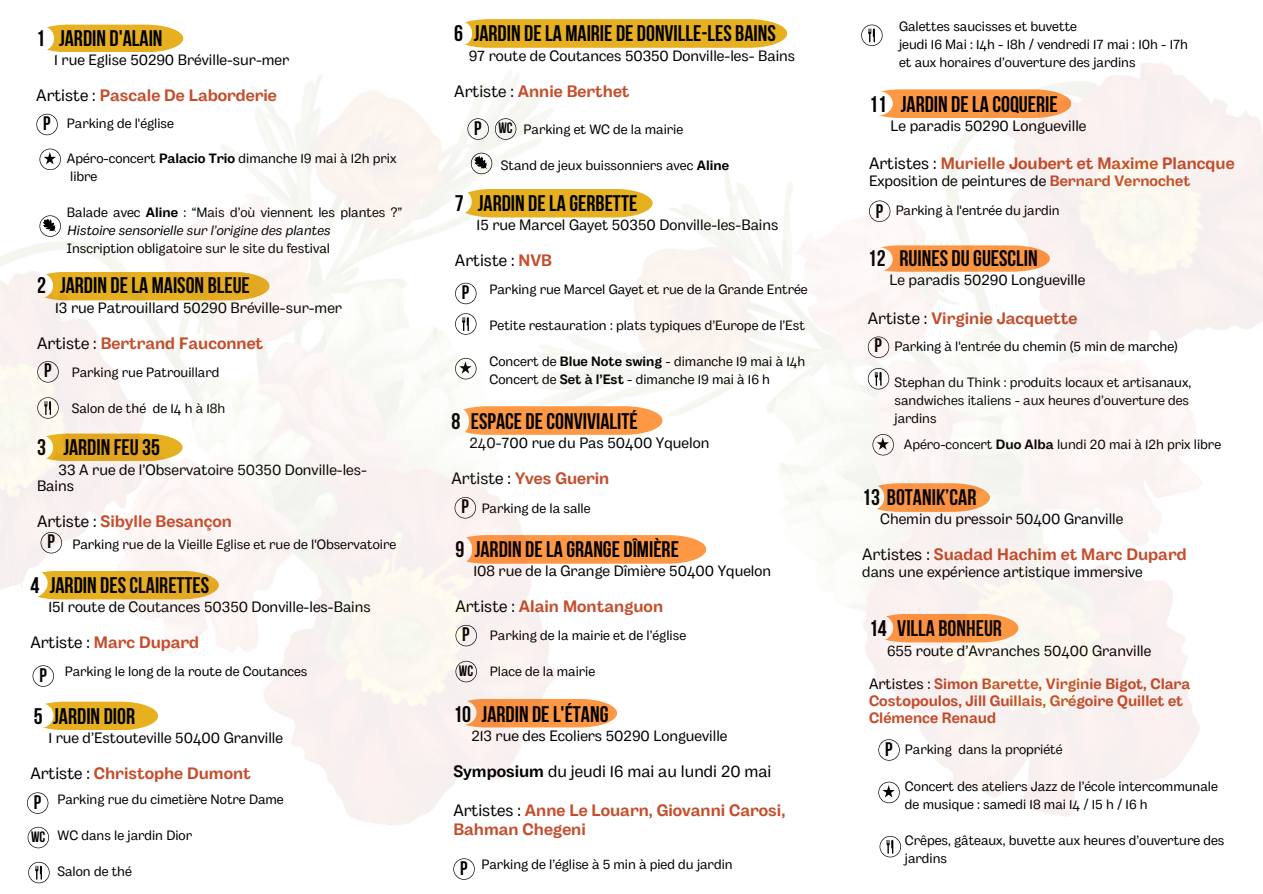
<style>
.page{position:relative;width:1263px;height:894px;background:#fff}
.page>*{position:absolute;margin:0;border:0;box-sizing:border-box;transform-origin:0 0}
.t1{font:700 22.5px "Bebas Neue";color:#000}
.t2{font:700 19.5px "Bebas Neue";color:#000}
.t3{font:700 16.5px/19.2px "Body Grotesque";color:#c44d2c}
.t4{font:16.5px "Body Grotesque";color:#000}
.t5{font:15px/16.8px "Body Grotesque";color:#000}
.t6{font:700 15px/16.8px "Body Grotesque";color:#c44d2c}
.t7{font:700 15px "Bebas Neue";color:#000}
.t8{font:13.5px/18px "Body Grotesque";color:#000}
.t9{font:italic 13.5px/18px "Body Grotesque";color:#000}
.s1{font-weight:400;color:#000}
.s2{font-family:"Bebas Neue";font-weight:700;font-size:19.5px}
.s3{font-weight:700}
.s4{font-style:normal}
.s5{font-weight:700;font-style:normal}
.s6{font-family:"Bebas Neue";font-weight:700;font-size:15px}
.s7{font-weight:700;color:#c44d2c}
</style>
<div class="page">
<img style="left:0;top:19px;width:479px;height:865px">
<img style="left:479px;top:19px;width:784px;height:839px">
<svg style="left:471px;top:153px;width:21px;height:21px"></svg>
<h1 class="t1" style="left:36px;top:29px;width:128px">1 JARDIN D'ALAIN</h1>
<p class="t5" style="left:54px;top:53px;width:236px">1 rue Eglise 50290 Bréville-sur-mer</p>
<p class="t3" style="left:36px;top:87px;width:242px"><span class="s1">Artiste :</span> Pascale De Laborderie</p>
<p class="t8" style="left:43px;top:115px;width:132px"><span class="s2">P</span> Parking de l'église</p>
<p class="t8" style="left:67px;top:151px;width:331px">Apéro-concert <span class="s3">Palacio Trio</span> dimanche 19 mai à 12h prix libre</p>
<p class="t9" style="left:67px;top:205px;width:337px"><span class="s4">Balade avec</span> <span class="s5">Aline</span> <span class="s4">: “Mais d’où viennent les plantes ?”<br></span>Histoire sensorielle sur l’origine des plantes</p>
<p class="t8" style="left:67px;top:241px;width:265px">Inscription obligatoire sur le site du festival</p>
<h1 class="t1" style="left:37px;top:276px;width:214px">2 JARDIN DELA MAISON BLEUE</h1>
<p class="t5" style="left:55px;top:300px;width:288px">13 rue Patrouillard 50290 Bréville-sur-mer</p>
<p class="t3" style="left:37px;top:334px;width:228px"><span class="s1">Artiste :</span> Bertrand Fauconnet</p>
<p class="t8" style="left:44px;top:364px;width:177px"><span class="s2">P</span> Parking rue Patrouillard</p>
<p class="t8" style="left:72px;top:400px;width:155px">Salon de thé de 14 h à 18h</p>
<h1 class="t1" style="left:37px;top:438px;width:125px">3 JARDIN FEU35</h1>
<p class="t5" style="left:37px;top:462px;width:331px;text-indent:22px">33 A rue de l’Observatoire 50350 Donville-les-<br>Bains</p>
<p class="t3" style="left:37px;top:513px;width:196px"><span class="s1">Artiste :</span> Sibylle Besançon</p>
<p class="t8" style="left:47px;top:535px;width:350px"><span class="s2">P</span> Parking rue de la Vieille Eglise et rue de l'Observatoire</p>
<h1 class="t1" style="left:30px;top:576px;width:180px">4 JARDIN DESCLAIRETTES</h1>
<p class="t5" style="left:48px;top:599px;width:324px">151 route de Coutances 50350 Donville-les-Bains</p>
<p class="t3" style="left:30px;top:633px;width:170px"><span class="s1">Artiste :</span> Marc Dupard</p>
<p class="t8" style="left:39px;top:663px;width:270px"><span class="s2">P</span> Parking le long de la route de Coutances</p>
<h1 class="t1" style="left:34px;top:707px;width:103px">5 JARDIN DIOR</h1>
<p class="t5" style="left:48px;top:730px;width:236px">1 rue d’Estouteville 50400 Granville</p>
<p class="t3" style="left:30px;top:765px;width:222px"><span class="s1">Artiste :</span> Christophe Dumont</p>
<p class="t8" style="left:34px;top:791px;width:251px"><span class="s2">P</span> Parking rue du cimetière Notre Dame</p>
<p class="t8" style="left:58px;top:827px;width:136px">WC dans le jardin Dior</p>
<p class="t8" style="left:58px;top:863px;width:76px">Salon de thé</p>
<p class="t7" style="left:31px;top:830px;width:16px">WC</p>
<h1 class="t1" style="left:454px;top:25px;width:323px">6 JARDIN DELA MAIRIE DE DONVILLE-LES BAINS</h1>
<p class="t5" style="left:469px;top:48px;width:328px">97 route de Coutances 50350 Donville-les- Bains</p>
<p class="t3" style="left:454px;top:83px;width:177px"><span class="s1">Artiste :</span> Annie Berthet</p>
<p class="t8" style="left:498px;top:121px;width:186px"><span class="s6">WC</span> Parking et WC de la mairie</p>
<p class="t8" style="left:501px;top:157px;width:230px">Stand de jeux buissonniers avec <span class="s3">Aline</span></p>
<h2 class="t2" style="left:474px;top:120px;width:9px">P</h2>
<h1 class="t1" style="left:455px;top:194px;width:184px">7 JARDIN DELA GERBETTE</h1>
<p class="t5" style="left:477px;top:217px;width:303px">15 rue Marcel Gayet 50350 Donville-les-Bains</p>
<p class="t4" style="left:455px;top:250px;width:98px">Artiste : <span class="s7">NVB</span></p>
<h2 class="t2" style="left:462px;top:284px;width:9px">P</h2>
<p class="t8" style="left:490px;top:281px;width:320px">Parking rue Marcel Gayet et rue de la Grande Entrée</p>
<p class="t8" style="left:490px;top:317px;width:317px">Petite restauration : plats typiques d’Europe de l’Est</p>
<p class="t8" style="left:490px;top:353px;width:317px">Concert de <span class="s3">Blue Note swing</span> - dimanche 19 mai à 14h<br>Concert de <span class="s3">Set à l’Est</span> - dimanche 19 mai à 16 h</p>
<h1 class="t1" style="left:451px;top:412px;width:188px">8 ESPACE DECONVIVIALITÉ</h1>
<p class="t5" style="left:469px;top:436px;width:241px">240-700 rue du Pas 50400 Yquelon</p>
<p class="t3" style="left:451px;top:470px;width:159px"><span class="s1">Artiste :</span> Yves Guerin</p>
<p class="t8" style="left:482px;top:500px;width:110px">Parking de la salle</p>
<h2 class="t2" style="left:461px;top:498px;width:9px">P</h2>
<h1 class="t1" style="left:455px;top:540px;width:225px">9 JARDIN DELA GRANGE DÎMIÈRE</h1>
<p class="t5" style="left:473px;top:563px;width:299px">108 rue de la Grange Dîmière 50400 Yquelon</p>
<p class="t3" style="left:455px;top:598px;width:209px"><span class="s1">Artiste :</span> Alain Montanguon</p>
<p class="t8" style="left:490px;top:627px;width:198px">Parking de la mairie et de l’église</p>
<p class="t8" style="left:490px;top:663px;width:107px">Place de la mairie</p>
<h2 class="t2" style="left:462px;top:626px;width:9px">P</h2>
<p class="t7" style="left:459px;top:664px;width:16px">WC</p>
<h1 class="t1" style="left:453px;top:705px;width:157px">10 JARDIN DEL'ÉTANG</h1>
<p class="t5" style="left:471px;top:728px;width:258px">213 rue des Ecoliers 50290 Longueville</p>
<p class="t4" style="left:453px;top:761px;width:320px"><span class="s3">Symposium</span> du jeudi 16 mai au lundi 20 mai</p>
<p class="t3" style="left:453px;top:801px;width:333px"><span class="s1">Artistes :</span> Anne Le Louarn, Giovanni Carosi,<br>Bahman Chegeni</p>
<p class="t8" style="left:460px;top:856px;width:274px"><span class="s2">P</span> Parking de l’église à 5 min à pied du jardin</p>
<p class="t8" style="left:899px;top:18px;width:290px">Galettes saucisses et buvette<br>jeudi 16 Mai : 14h - 18h / vendredi 17 mai : 10h - 17h et aux horaires d’ouverture des jardins</p>
<h1 class="t1" style="left:869px;top:95px;width:190px">11 JARDIN DELA COQUERIE</h1>
<p class="t5" style="left:891px;top:118px;width:197px">Le paradis 50290 Longueville</p>
<p class="t3" style="left:869px;top:155px;width:367px"><span class="s1">Artistes :</span> Murielle Joubert et Maxime Plancque</p>
<p class="t5" style="left:869px;top:174px;width:323px">Exposition de peintures de <span class="s7">Bernard Vernochet</span></p>
<p class="t8" style="left:876px;top:202px;width:185px"><span class="s2">P</span> Parking à l'entrée du jardin</p>
<h1 class="t1" style="left:868px;top:249px;width:171px">12 RUINES DUGUESCLIN</h1>
<p class="t5" style="left:889px;top:273px;width:197px">Le paradis 50290 Longueville</p>
<p class="t3" style="left:868px;top:309px;width:211px"><span class="s1">Artiste :</span> Virginie Jacquette</p>
<p class="t8" style="left:875px;top:338px;width:305px"><span class="s2">P</span> Parking à l'entrée du chemin (5 min de marche)</p>
<p class="t8" style="left:894px;top:374px;width:298px">Stephan du Think : produits locaux et artisanaux, sandwiches italiens - aux heures d’ouverture des jardins</p>
<p class="t8" style="left:904px;top:436px;width:319px">Apéro-concert <span class="s3">Duo Alba</span> lundi 20 mai à 12h prix libre</p>
<h1 class="t1" style="left:862px;top:488px;width:116px">13 BOTANIK’CAR</h1>
<p class="t5" style="left:880px;top:511px;width:245px">Chemin du pressoir 50400 Granville</p>
<p class="t3" style="left:862px;top:546px;width:326px"><span class="s1">Artistes :</span> Suadad Hachim et Marc Dupard</p>
<p class="t5" style="left:862px;top:564px;width:282px">dans une expérience artistique immersive</p>
<h1 class="t1" style="left:869px;top:619px;width:134px">14 VILLA BONHEUR</h1>
<p class="t5" style="left:887px;top:643px;width:266px">655 route d’Avranches 50400 Granville</p>
<p class="t6" style="left:869px;top:676px;width:323px"><span class="s1">Artistes :</span> Simon Barette, Virginie Bigot, Clara<br>Costopoulos, Jill Guillais, Grégoire Quillet et<br>Clémence Renaud</p>
<p class="t8" style="left:885px;top:741px;width:179px"><span class="s2">P</span> Parking dans la propriété</p>
<p class="t8" style="left:905px;top:777px;width:314px">Concert des ateliers Jazz de l’école intercommunale de musique : samedi 18 mai 14 / 15 h / 16 h</p>
<p class="t8" style="left:905px;top:831px;width:321px">Crêpes, gâteaux, buvette aux heures d’ouverture des jardins</p>
</div>
